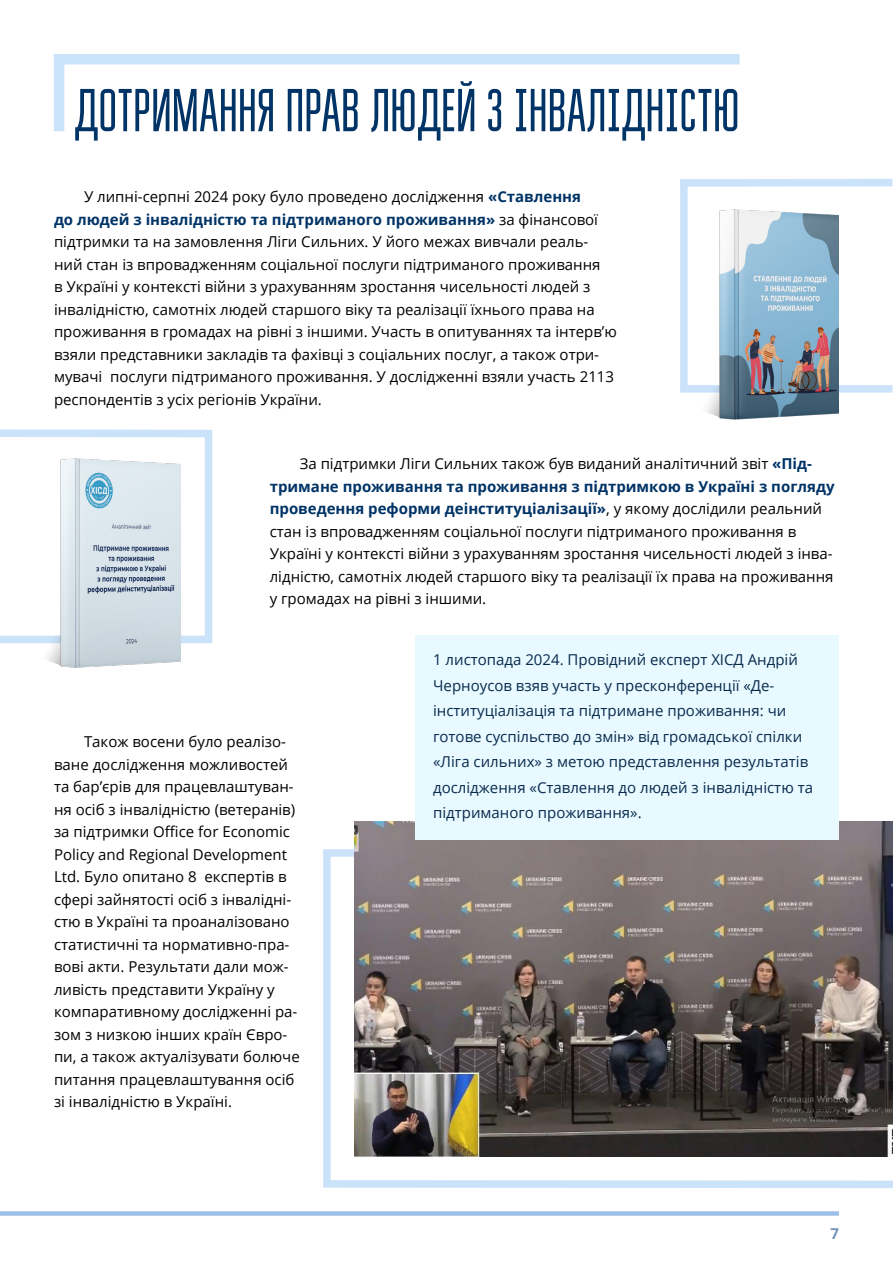
<style>
.page{position:relative;width:893px;height:1263px;background:#fff}
.page>*{position:absolute;margin:0;border:0;box-sizing:border-box;transform-origin:0 0}
.t1{font:60.45px "Bravo RG";color:#036;scale:.94 1}
.t2{font:15px/22.5px "Open Sans";color:#000}
.t3{font:15px/25.5px "Open Sans";color:#082a4d}
.t4{font:700 15px "Open Sans";color:#7595bc}
.s1{font-weight:700;color:#036}
</style>
<div class="page">
<div style="left:0;top:1211px;width:839px;height:5px;background:#9dc0e6"></div>
<svg style="left:54px;top:54px;width:686px;height:78px"></svg>
<svg style="left:680px;top:179px;width:213px;height:214px"></svg>
<svg style="left:0;top:429px;width:212px;height:214px"></svg>
<svg style="left:323px;top:845px;width:570px;height:343px"></svg>
<img style="left:354px;top:822px;width:538px;height:334px">
<div style="left:415px;top:636px;width:424px;height:204px;background:#e8f9ff"></div>
<img style="left:680px;top:202px;width:159px;height:218px">
<img style="left:10px;top:451px;width:170px;height:217px">
<h1 class="t1" style="left:74px;top:78px;width:709px">ДОТРИМАННЯ ПРАВ ЛЮДЕЙ З ІНВАЛІДНІСТЮ</h1>
<p class="t2" style="left:54px;top:185px;width:564px;text-indent:30px">У липні-серпні 2024 року було проведено дослідження <span class="s1">«Ставлення<br>до людей з інвалідністю та підтриманого проживання»</span> за фінансової підтримки та на замовлення Ліги Сильних. У його межах вивчали реаль&shy;ний стан із впровадженням соціальної послуги підтриманого проживання<br>в Україні у контексті війни з урахуванням зростання чисельності людей з інвалідністю, самотніх людей старшого віку та реалізації їхнього права на проживання в громадах на рівні з іншими. Участь в опитуваннях та інтервʼю взяли представники закладів та фахівці з соціальних послуг, а також отри&shy;мувачі послуги підтриманого проживання. У дослідженні взяли участь 2113 респондентів з усіх регіонів України.</p>
<p class="t2" style="left:270px;top:452px;width:566px;text-indent:30px">За підтримки Ліги Сильних також був виданий аналітичний звіт <span class="s1">«Під&shy;тримане проживання та проживання з підтримкою в Україні з погляду проведення реформи деінституціалізації»</span>, у якому дослідили реальний стан із впровадженням соціальної послуги підтриманого проживання в Україні у контексті війни з урахуванням зростання чисельності людей з інва&shy;лідністю, самотніх людей старшого віку та реалізації їх права на проживання у громадах на рівні з іншими.</p>
<p class="t2" style="left:54px;top:730px;width:247px;text-indent:30px">Також восени було реалізо&shy;ване дослідження можливостей та бар’єрів для працевлаштуван&shy;ня осіб з інвалідністю (ветеранів) за підтримки Office for Economic<br>Policy and Regional Development<br>Ltd. Було опитано 8 експертів в сфері зайнятості осіб з інвалідні&shy;стю в Україні та проаналізовано статистичні та нормативно-пра&shy;вові акти. Результати дали мож&shy;ливість представити Україну у компаративному дослідженні ра&shy;зом з низкою інших країн Євро&shy;пи, а також актуалізувати болюче питання працевлаштування осіб зі інвалідністю в Україні.</p>
<p class="t3" style="left:433px;top:646px;width:381px">1 листопада 2024. Провідний експерт ХІСД Андрій Черноусов взяв участь у пресконференції «Де&shy;інституціалізація та підтримане проживання: чи готове суспільство до змін» від громадської спілки «Ліга сильних» з метою представлення результатів дослідження «Ставлення до людей з інвалідністю та підтриманого проживання».</p>
<p class="t4" style="left:830px;top:1223px;width:10px">7</p>
</div>
